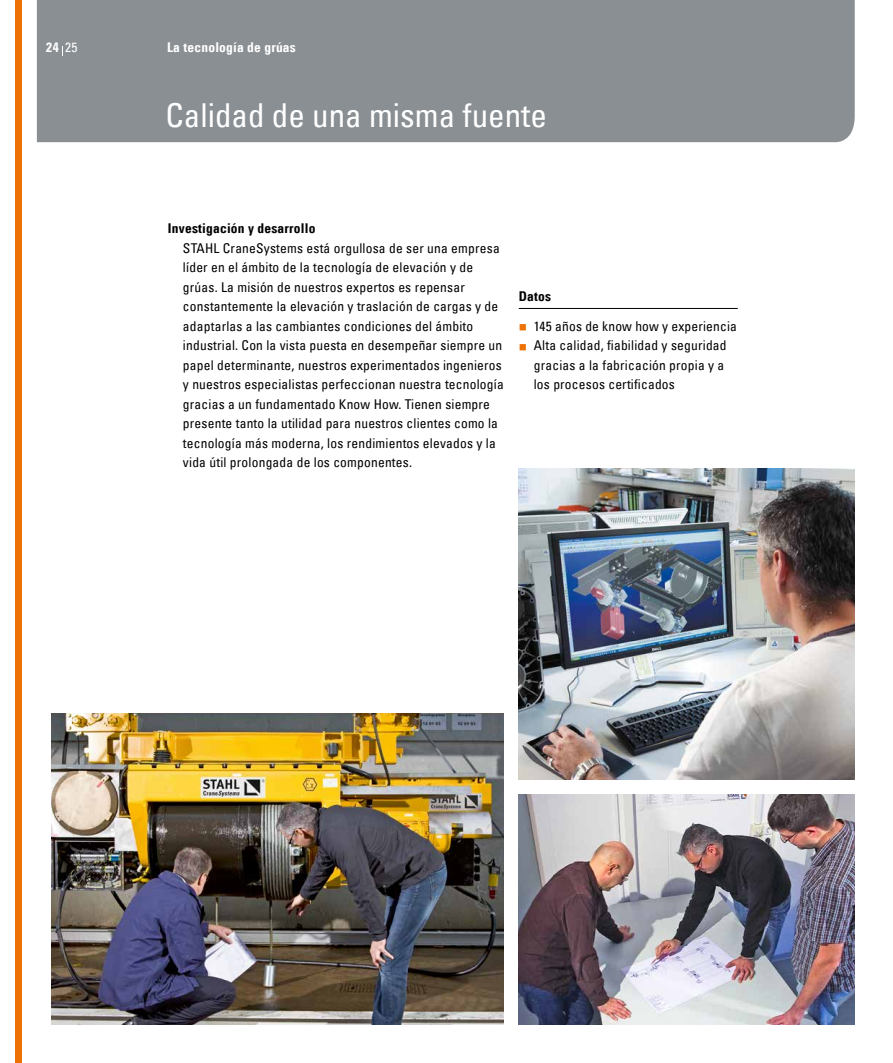
<style>
.page{position:relative;width:893px;height:1063px;background:#fff}
.page>*{position:absolute;margin:0;border:0;box-sizing:border-box;transform-origin:0 0}
.t1{font:condensed 33px "Univers Com 57";color:#fff}
.t2{font:condensed 13.5px/19.5px "Univers Com 57";letter-spacing:.015em;color:#000}
.t3{font:13.5px "Univers Com 67 Bold Cond";letter-spacing:.015em;color:#000}
.t4{font:13.5px "Univers Com 67 Bold Cond";letter-spacing:.015em;color:#fff}
.s1{font-family:"Univers Com 57";font-stretch:condensed}
</style>
<div class="page">
<div style="left:37px;top:0;width:818px;height:143px;background:#8a8f93"></div>
<div style="left:15px;top:0;width:6px;height:1063px;background:#ee7203"></div>
<hr style="left:519px;top:308px;width:219px;height:1px;background:#000">
<img style="left:519px;top:469px;width:336px;height:311px">
<img style="left:519px;top:795px;width:336px;height:230px">
<img style="left:51px;top:713px;width:453px;height:312px">
<p class="t4" style="left:46px;top:39px;width:33px">24 <span class="s1">25</span></p>
<p class="t4" style="left:167px;top:39px;width:130px">La tecnología de grúas</p>
<h1 class="t1" style="left:165px;top:95px;width:383px">Calidad de una misma fuente</h1>
<p class="t3" style="left:168px;top:220px;width:149px">Investigación y desarrollo</p>
<p class="t2" style="left:183px;top:238px;width:322px">STAHL CraneSystems está orgullosa de ser una empresa líder en el ámbito de la tecnología de elevación y de grúas. La misión de nuestros expertos es repensar constantemente la elevación y traslación de cargas y de adaptarlas a las cambiantes condiciones del ámbito industrial. Con la vista puesta en desempeñar siempre un papel determinante, nuestros experimentados ingenieros y nuestros especialistas perfeccionan nuestra tecnología gracias a un fundamentado Know How. Tienen siempre presente tanto la utilidad para nuestros clientes como la tecnología más moderna, los rendimientos elevados y la vida útil prolongada de los componentes.</p>
<p class="t3" style="left:519px;top:288px;width:34px">Datos</p>
<p class="t2" style="left:534px;top:316px;width:205px">145 años de know how y experiencia Alta calidad, fiabilidad y seguridad gracias a la fabricación propia y a los procesos certificados</p>
</div>
